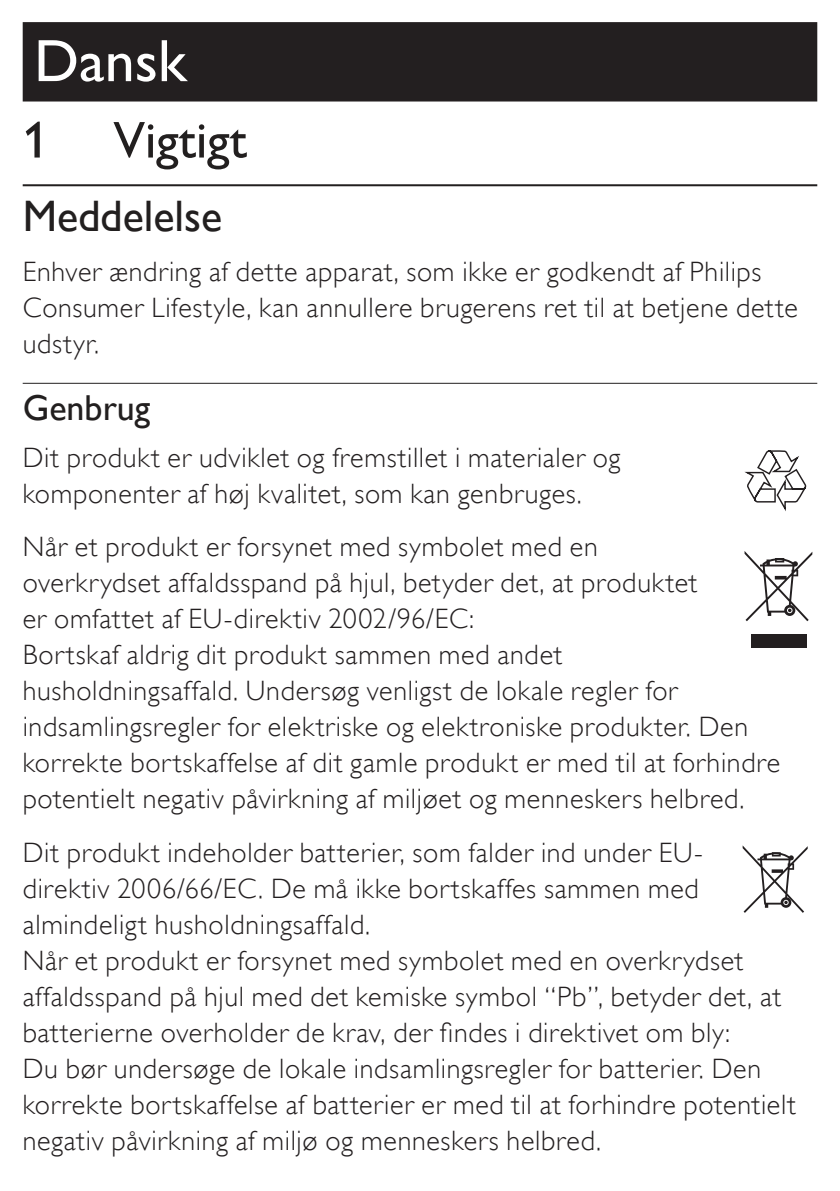
<style>
.page{position:relative;width:840px;height:1191px;background:#fff}
.page>*{position:absolute;margin:0;border:0;box-sizing:border-box;transform-origin:0 0}
.Language_title{font:60px "Gill Sans Alt One WGL";color:#fff}
.chapter-title-paragr{font:52px "Gill Sans Alt One WGL";color:#221f1f}
.heading-title-paragr{font:44px "Gill Sans Alt One WGL";color:#221f1f}
.text-heading-title-p{font:36px "Gill Sans Alt One WGL";color:#221f1f}
.text-heading-paragra{font:28px/36px "Gill Sans Alt One WGL Light";letter-spacing:.025em;color:#231f20}
</style>
<div class="page">
<div style="left:23px;top:22px;width:793px;height:79px;background:#231f20"></div>
<hr style="left:23px;top:184px;width:793px;height:2px;background:#221f1f">
<hr style="left:23px;top:382px;width:793px;height:2px;background:#221f1f">
<svg style="left:744px;top:450px;width:63px;height:61px"></svg>
<div style="left:750px;top:634px;width:55px;height:14px;background:#231f20"></div>
<svg style="left:744px;top:551px;width:67px;height:70px"></svg>
<svg style="left:742px;top:845px;width:65px;height:68px"></svg>
<p class="Language_title" style="left:34px;top:20px;width:154px">Dansk</p>
<p class="chapter-title-paragr" style="left:23px;top:104px;width:225px">1 Vigtigt</p>
<p class="heading-title-paragr" style="left:23px;top:185px;width:201px">Meddelelse</p>
<p class="text-heading-paragra" style="left:23px;top:254px;width:776px">Enhver ændring af dette apparat, som ikke er godkendt af Philips<br>Consumer Lifestyle, kan annullere brugerens ret til at betjene dette udstyr.</p>
<p class="text-heading-title-p" style="left:23px;top:383px;width:129px">Genbrug</p>
<p class="text-heading-paragra" style="left:23px;top:440px;width:599px">Dit produkt er udviklet og fremstillet i materialer og komponenter af høj kvalitet, som kan genbruges.</p>
<p class="text-heading-paragra" style="left:23px;top:529px;width:675px">Når et produkt er forsynet med symbolet med en overkrydset affaldsspand på hjul, betyder det, at produktet er omfattet af EU-direktiv 2002/96/EC:</p>
<p class="text-heading-paragra" style="left:23px;top:637px;width:758px">Bortskaf aldrig dit produkt sammen med andet husholdningsaffald. Undersøg venligst de lokale regler for indsamlingsregler for elektriske og elektroniske produkter. Den korrekte bortskaffelse af dit gamle produkt er med til at forhindre potentielt negativ påvirkning af miljøet og menneskers helbred.</p>
<p class="text-heading-paragra" style="left:23px;top:834px;width:681px">Dit produkt indeholder batterier, som falder ind under EU&shy;direktiv 2006/66/EC. De må ikke bortskaffes sammen med almindeligt husholdningsaffald.</p>
<p class="text-heading-paragra" style="left:23px;top:942px;width:759px">Når et produkt er forsynet med symbolet med en overkrydset affaldsspand på hjul med det kemiske symbol “Pb”, betyder det, at batterierne overholder de krav, der findes i direktivet om bly:</p>
<p class="text-heading-paragra" style="left:23px;top:1050px;width:774px">Du bør undersøge de lokale indsamlingsregler for batterier. Den korrekte bortskaffelse af batterier er med til at forhindre potentielt negativ påvirkning af miljø og menneskers helbred.</p>
</div>
